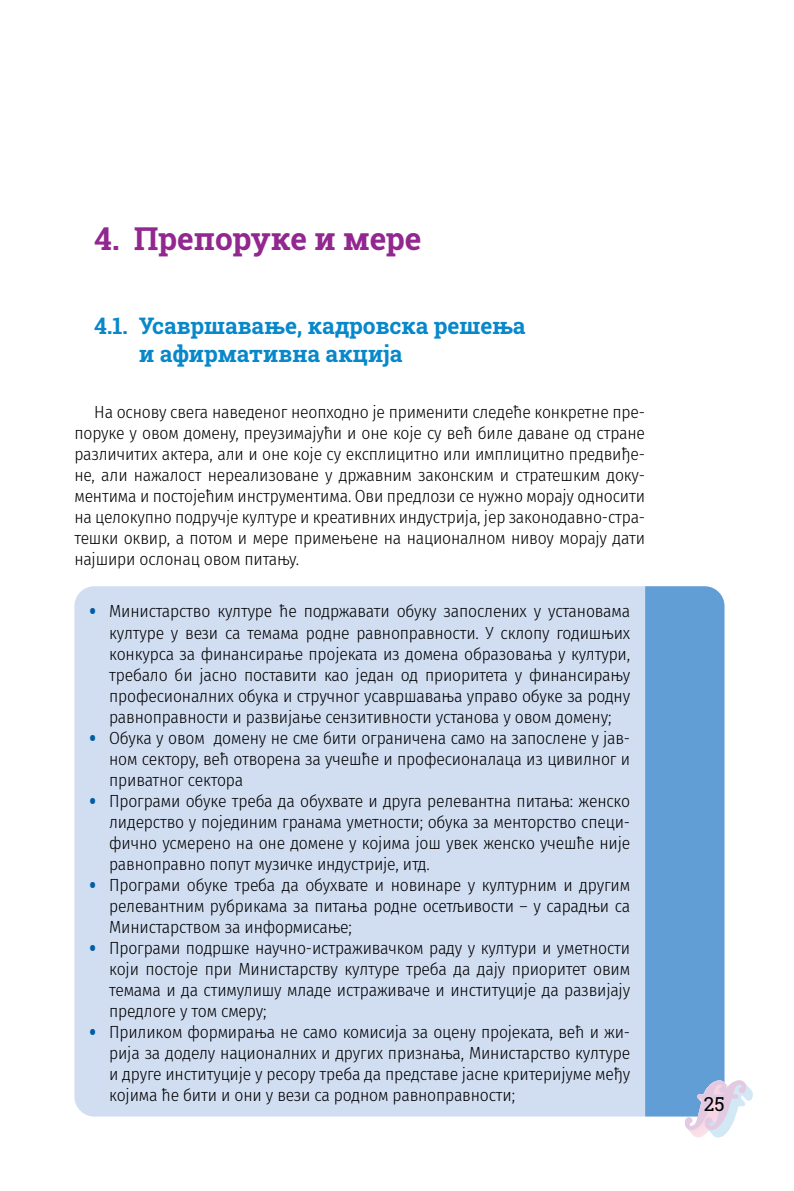
<style>
.page{position:relative;width:794px;height:1191px;background:#fff}
.page>*{position:absolute;margin:0;border:0;box-sizing:border-box;transform-origin:0 0}
.t1{font:700 31.5px "Roboto Slab";letter-spacing:-.01em;color:#92278f}
.t2{font:700 22.75px/28px "Roboto Slab";letter-spacing:-.01em;color:#0888ca}
.t3{font:19.25px "Roboto Slab";color:#000}
.t4{font:300 17.5px/21px "Fira Sans Condensed";letter-spacing:-.01em;color:#000;text-align:justify}
.s1{font-family:"PT Sans";font-weight:700;font-stretch:condensed;font-size:19.25px;color:#005da4}
</style>
<div class="page">
<div style="left:74px;top:586px;width:571px;height:530px;background:#d1def2"></div>
<div style="left:645px;top:586px;width:79px;height:530px;background:#619ed5"></div>
<svg style="left:685px;top:1080px;width:68px;height:57px"></svg>
<h1 class="t1" style="left:94px;top:217px;width:329px">4. Препоруке и мере</h1>
<h2 class="t2" style="left:139px;top:311px;width:388px;text-indent:-45px">4.1. Усавршавање, кадровска решења и афирмативна акција</h2>
<p class="t4" style="left:74px;top:401px;width:572px;text-indent:20px">На основу свега наведеног неопходно је применити следеће конкретне пре&shy;поруке у овом домену, преузимајући и оне које су већ биле даване од стране различитих актера, али и оне које су експлицитно или имплицитно предвиђе&shy;не, али нажалост нереализоване у државним законским и стратешким доку&shy;ментима и постојећим инструментима. Ови предлози се нужно морају односити на целокупно подручје културе и креативних индустрија, јер законодавно-стра&shy;тешки оквир, а потом и мере примењене на националном нивоу морају дати најшири ослонац овом питању.</p>
<p class="t4" style="left:109px;top:601px;width:522px;text-indent:-20px"><span class="s1">•</span> Министарство културе ће подржавати обуку запослених у установама културе у вези са темама родне равноправности. У склопу годишњих конкурса за финансирање пројеката из домена образовања у култури, требало би јасно поставити као један од приоритета у финансирању професионалних обука и стручног усавршавања управо обуке за родну равноправности и развијање сензитивности установа у овом домену;</p>
<p class="t4" style="left:109px;top:727px;width:522px;text-indent:-20px"><span class="s1">•</span> Обука у овом домену не сме бити ограничена само на запослене у јав&shy;ном сектору, већ отворена за учешће и професионалаца из цивилног и приватног сектора</p>
<p class="t4" style="left:109px;top:790px;width:522px;text-indent:-20px"><span class="s1">•</span> Програми обуке треба да обухвате и друга релевантна питања: женско лидерство у појединим гранама уметности; обука за менторство специ&shy;фично усмерено на оне домене у којима још увек женско учешће није равноправно попут музичке индустрије, итд.</p>
<p class="t4" style="left:109px;top:874px;width:522px;text-indent:-20px"><span class="s1">•</span> Програми обуке треба да обухвате и новинаре у културним и другим релевантним рубрикама за питања родне осетљивости – у сарадњи са Министарством за информисање;</p>
<p class="t4" style="left:109px;top:937px;width:522px;text-indent:-20px"><span class="s1">•</span> Програми подршке научно-истраживачком раду у култури и уметности који постоје при Министарству културе треба да дају приоритет овим темама и да стимулишу младе истраживаче и институције да развијају предлоге у том смеру;</p>
<p class="t4" style="left:109px;top:1021px;width:522px;text-indent:-20px"><span class="s1">•</span> Приликом формирања не само комисија за оцену пројеката, већ и жи&shy;рија за доделу националних и других признања, Министарство културе и друге институције у ресору треба да представе јасне критеријуме међу којима ће бити и они у вези са родном равноправности;</p>
<p class="t3" style="left:703px;top:1091px;width:22px">25</p>
</div>
